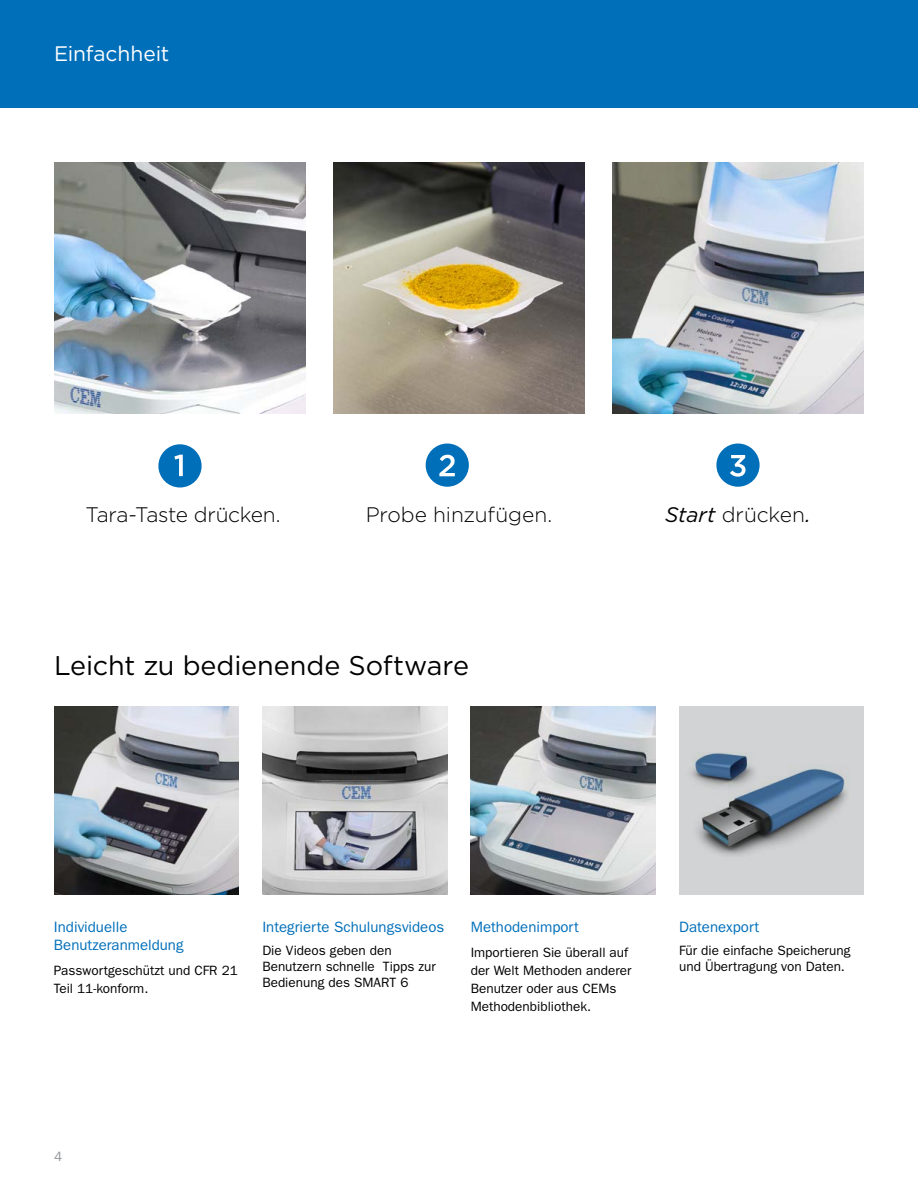
<style>
.page{position:relative;width:918px;height:1188px;background:#fff}
.page>*{position:absolute;margin:0;border:0;box-sizing:border-box;transform-origin:0 0}
.Section_Heading_2{font:27px "Gotham HTF";letter-spacing:-.005em;color:#000}
.Subject_Headline{font:300 21px "Gotham HTF";letter-spacing:-.01em;color:#000}
.Section_Bar{font:21px "Gotham HTF";letter-spacing:-.005em;color:#fff}
.body_copy{font:15px/18px "ITC Franklin Gothic Std";color:#006fba}
.body_copy-2{font:13.5px/18px "ITC Franklin Gothic Std";color:#000}
.t1{font:13.5px "ITC Franklin Gothic Std";color:#939598}
.s1{font-weight:400;font-style:italic}
</style>
<div class="page">
<div style="left:0;top:0;width:918px;height:108px;background:#006fba"></div>
<img style="left:54px;top:162px;width:252px;height:252px">
<img style="left:333px;top:162px;width:252px;height:252px">
<img style="left:612px;top:162px;width:252px;height:252px">
<img style="left:54px;top:707px;width:185px;height:188px">
<img style="left:262px;top:707px;width:185px;height:188px">
<img style="left:471px;top:707px;width:185px;height:188px">
<div style="left:679px;top:707px;width:185px;height:188px;background:#d1d3d4"></div>
<img style="left:691px;top:753px;width:157px;height:103px">
<div style="left:158px;top:444px;width:44px;height:44px;background:#006fba;border-radius:50%"></div>
<svg style="left:174px;top:455px;width:9px;height:21px"></svg>
<div style="left:426px;top:444px;width:43px;height:43px;background:#006fba;border-radius:50%"></div>
<svg style="left:439px;top:455px;width:16px;height:21px"></svg>
<div style="left:716px;top:444px;width:44px;height:43px;background:#006fba;border-radius:50%"></div>
<svg style="left:730px;top:455px;width:16px;height:22px"></svg>
<p class="Section_Bar" style="left:54px;top:42px;width:117px">Einfachheit</p>
<p class="Subject_Headline" style="left:85px;top:503px;width:197px">Tara-Taste drücken.</p>
<p class="Subject_Headline" style="left:366px;top:503px;width:188px">Probe hinzufügen.</p>
<p class="Subject_Headline" style="left:665px;top:503px;width:147px"><span class="s1">Start</span> drücken<span class="s1">.</span></p>
<p class="Section_Heading_2" style="left:54px;top:651px;width:416px">Leicht zu bedienende Software</p>
<p class="body_copy" style="left:54px;top:918px;width:131px">Individuelle<br>Benutzeranmeldung</p>
<p class="body_copy-2" style="left:54px;top:961px;width:185px">Passwortgeschützt und CFR 21<br>Teil 11-konform.</p>
<p class="body_copy" style="left:262px;top:918px;width:183px">Integrierte Schulungsvideos</p>
<p class="body_copy-2" style="left:262px;top:942px;width:175px;line-height:16.2px">Die Videos geben den<br>Benutzern schnelle Tipps zur<br>Bedienung des SMART 6</p>
<p class="body_copy" style="left:471px;top:918px;width:110px">Methodenimport</p>
<p class="body_copy-2" style="left:471px;top:943px;width:162px">Importieren Sie überall auf der Welt Methoden anderer<br>Benutzer oder aus CEMs<br>Methodenbibliothek.</p>
<p class="body_copy" style="left:679px;top:918px;width:82px">Datenexport</p>
<p class="body_copy-2" style="left:679px;top:942px;width:173px;line-height:16.2px">Für die einfache Speicherung und Übertragung von Daten.</p>
<p class="t1" style="left:54px;top:1149px;width:10px">4</p>
</div>
